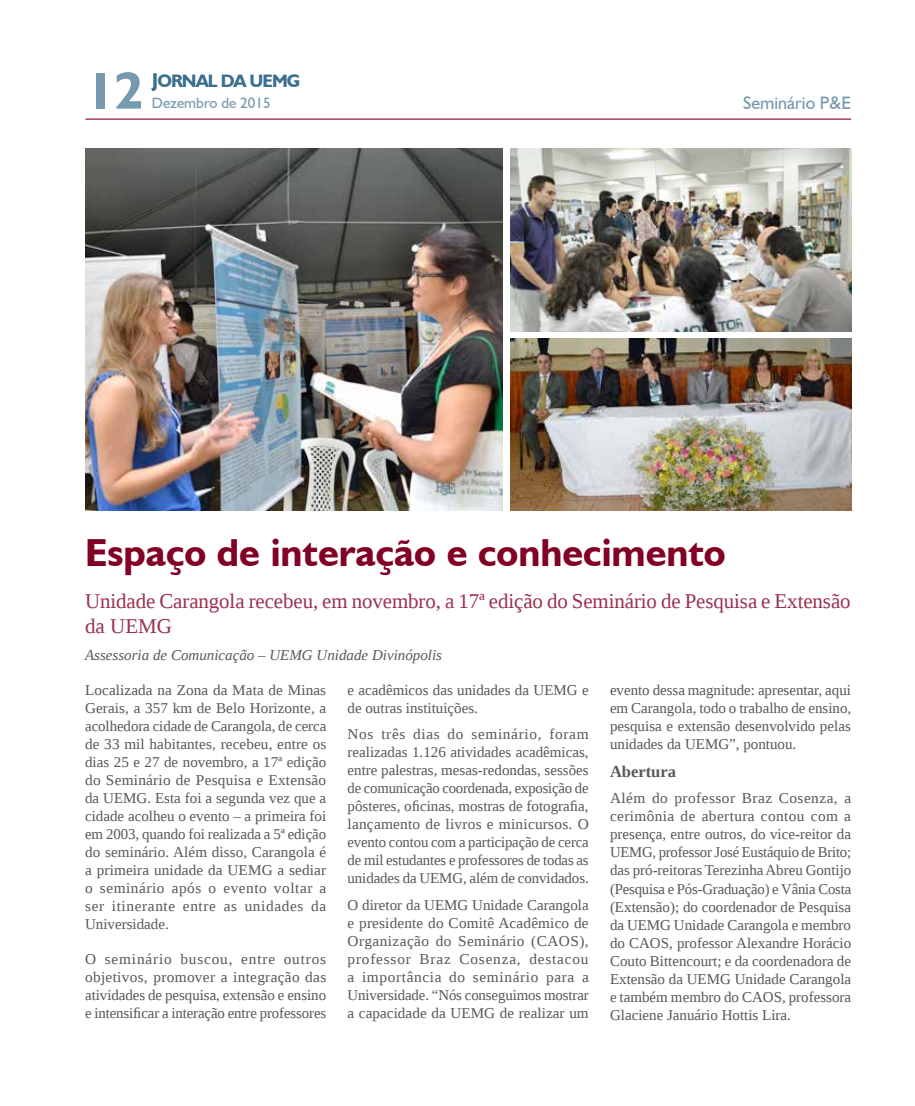
<style>
.page{position:relative;width:915px;height:1106px;background:#fff}
.page>*{position:absolute;margin:0;border:0;box-sizing:border-box;transform-origin:0 0}
.t1{font:700 52.5px "Humanist 521 BT";color:#7699b0}
.t2{font:700 39px "Humanist 521 BT";color:#820024}
.t3{font:21px/25.2px "Liberation Serif";letter-spacing:-.005em;color:#9b3350}
.t4{font:700 18px "Humanist 521 BT";letter-spacing:-.05em;color:#3b6e8f}
.t5{font:18px "Humanist 521 BT";color:#7699b0}
.t6{font:700 16.5px "Liberation Serif";color:#58595b}
.t7{font:15px/18px "Liberation Serif";color:#58595b;text-align:justify}
.t8{font:italic 15px "Liberation Serif";color:#58595b}
.t9{font:15px "Humanist 521 BT";color:#7699b0}
.s1{font-size:19.95px}
</style>
<div class="page">
<hr style="left:85px;top:118px;width:765px;height:2px;background:#820024">
<img style="left:510px;top:339px;width:340px;height:171px">
<img style="left:85px;top:149px;width:417px;height:361px">
<img style="left:510px;top:149px;width:340px;height:183px">
<h1 class="t1" style="left:86px;top:58px;width:59px">12</h1>
<p class="t4" style="left:152px;top:69px;width:150px"><span class="s1">J</span>ORNAL DA UEMG</p>
<p class="t9" style="left:152px;top:94px;width:120px">Dezembro de 2015</p>
<p class="t5" style="left:742px;top:91px;width:109px">Seminário P&amp;E</p>
<h2 class="t2" style="left:85px;top:528px;width:642px">Espaço de interação e conhecimento</h2>
<h3 class="t3" style="left:85px;top:588px;width:766px">Unidade Carangola recebeu, em novembro, a 17ª edição do Seminário de Pesquisa e Extensão da UEMG</h3>
<p class="t8" style="left:85px;top:645px;width:358px">Assessoria de Comunicação – UEMG Unidade Divinópolis</p>
<p class="t7" style="left:85px;top:680px;width:243px">Localizada na Zona da Mata de Minas Gerais, a 357 km de Belo Horizonte, a acolhedora cidade de Carangola, de cerca de 33 mil habitantes, recebeu, entre os dias 25 e 27 de novembro, a 17ª edição do Seminário de Pesquisa e Extensão da UEMG. Esta foi a segunda vez que a cidade acolheu o evento – a primeira foi em 2003, quando foi realizada a 5ª edição do seminário. Além disso, Carangola é a primeira unidade da UEMG a sediar o seminário após o evento voltar a ser itinerante entre as unidades da Universidade.</p>
<p class="t7" style="left:85px;top:949px;width:243px">O seminário buscou, entre outros objetivos, promover a integração das atividades de pesquisa, extensão e ensino e intensificar a interação entre professores</p>
<p class="t7" style="left:347px;top:680px;width:242px">e acadêmicos das unidades da UEMG e de outras instituições.</p>
<p class="t7" style="left:347px;top:725px;width:243px">Nos três dias do seminário, foram realizadas 1.126 atividades acadêmicas, entre palestras, mesas-redondas, sessões de comunicação coordenada, exposição de pôsteres, oficinas, mostras de fotografia, lançamento de livros e minicursos. O evento contou com a participação de cerca de mil estudantes e professores de todas as unidades da UEMG, além de convidados.</p>
<p class="t7" style="left:347px;top:895px;width:243px">O diretor da UEMG Unidade Carangola e presidente do Comitê Acadêmico de Organização do Seminário (CAOS), professor Braz Cosenza, destacou a importância do seminário para a Universidade. “Nós conseguimos mostrar a capacidade da UEMG de realizar um</p>
<p class="t7" style="left:609px;top:680px;width:243px">evento dessa magnitude: apresentar, aqui em Carangola, todo o trabalho de ensino, pesquisa e extensão desenvolvido pelas unidades da UEMG”, pontuou.</p>
<p class="t6" style="left:609px;top:760px;width:67px">Abertura</p>
<p class="t7" style="left:609px;top:789px;width:243px">Além do professor Braz Cosenza, a cerimônia de abertura contou com a presença, entre outros, do vice-reitor da UEMG, professor José Eustáquio de Brito; das pró-reitoras Terezinha Abreu Gontijo (Pesquisa e Pós-Graduação) e Vânia Costa (Extensão); do coordenador de Pesquisa da UEMG Unidade Carangola e membro do CAOS, professor Alexandre Horácio Couto Bittencourt; e da coordenadora de Extensão da UEMG Unidade Carangola e também membro do CAOS, professora Glaciene Januário Hottis Lira.</p>
</div>
